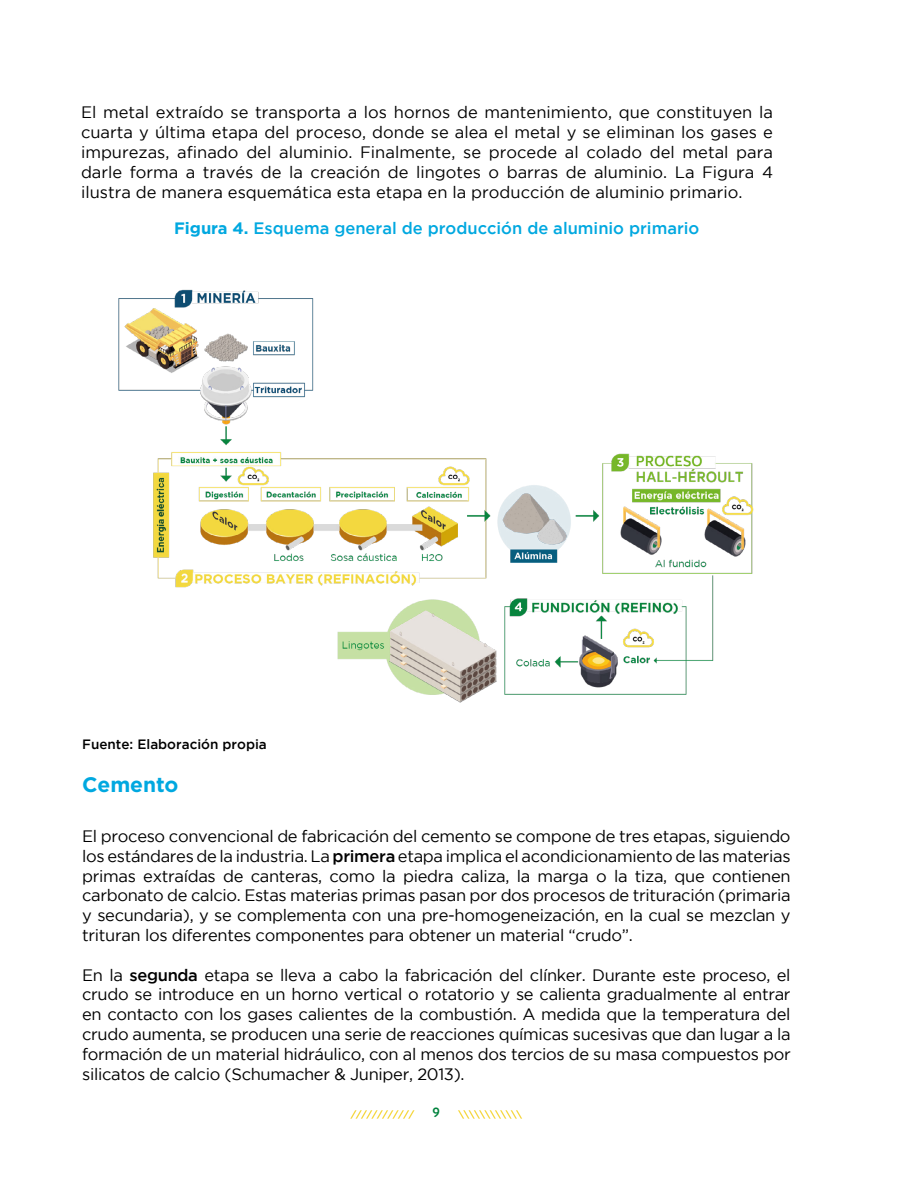
<style>
.page{position:relative;width:918px;height:1188px;background:#fff}
.page>*{position:absolute;margin:0;border:0;box-sizing:border-box;transform-origin:0 0}
.t1{font:700 21px "Gotham";color:#00a8e0}
.t2{font:16.5px/19.8px "Gotham";letter-spacing:-.02em;color:#000;text-align:justify}
.t3{font:500 16.5px "Gotham";color:#00a8e0}
.t4{font:500 13.5px "Gotham";color:#000}
.t5{font:600 13.5px "Biryani";color:#00823d}
.s1{font-weight:700}
.s2{font-weight:500}
</style>
<div class="page">
<svg style="left:458px;top:1110px;width:64px;height:9px"></svg>
<svg style="left:350px;top:1110px;width:65px;height:9px"></svg>
<img style="left:118px;top:289px;width:636px;height:414px">
<p class="t2" style="left:81px;top:102px;width:694px">El metal extraído se transporta a los hornos de mantenimiento, que constituyen la cuarta y última etapa del proceso, donde se alea el metal y se eliminan los gases e impurezas, afinado del aluminio. Finalmente, se procede al colado del metal para darle forma a través de la creación de lingotes o barras de aluminio. La Figura 4 ilustra de manera esquemática esta etapa en la producción de aluminio primario.</p>
<p class="t3" style="left:174px;top:219px;width:527px"><span class="s1">Figura 4.</span> Esquema general de producción de aluminio primario</p>
<p class="t4" style="left:82px;top:737px;width:186px">Fuente: Elaboración propia</p>
<p class="t1" style="left:82px;top:771px;width:98px">Cemento</p>
<p class="t2" style="left:82px;top:826px;width:710px">El proceso convencional de fabricación del cemento se compone de tres etapas, siguiendo los estándares de la industria. La <span class="s2">primera</span> etapa implica el acondicionamiento de las materias primas extraídas de canteras, como la piedra caliza, la marga o la tiza, que contienen carbonato de calcio. Estas materias primas pasan por dos procesos de trituración (primaria y secundaria), y se complementa con una pre-homogeneización, en la cual se mezclan y trituran los diferentes componentes para obtener un material “crudo”.</p>
<p class="t2" style="left:82px;top:965px;width:710px">En la <span class="s2">segunda</span> etapa se lleva a cabo la fabricación del clínker. Durante este proceso, el crudo se introduce en un horno vertical o rotatorio y se calienta gradualmente al entrar en contacto con los gases calientes de la combustión. A medida que la temperatura del crudo aumenta, se producen una serie de reacciones químicas sucesivas que dan lugar a la formación de un material hidráulico, con al menos dos tercios de su masa compuestos por silicatos de calcio (Schumacher &amp; Juniper, 2013).</p>
<p class="t5" style="left:433px;top:1105px;width:9px">9</p>
</div>
